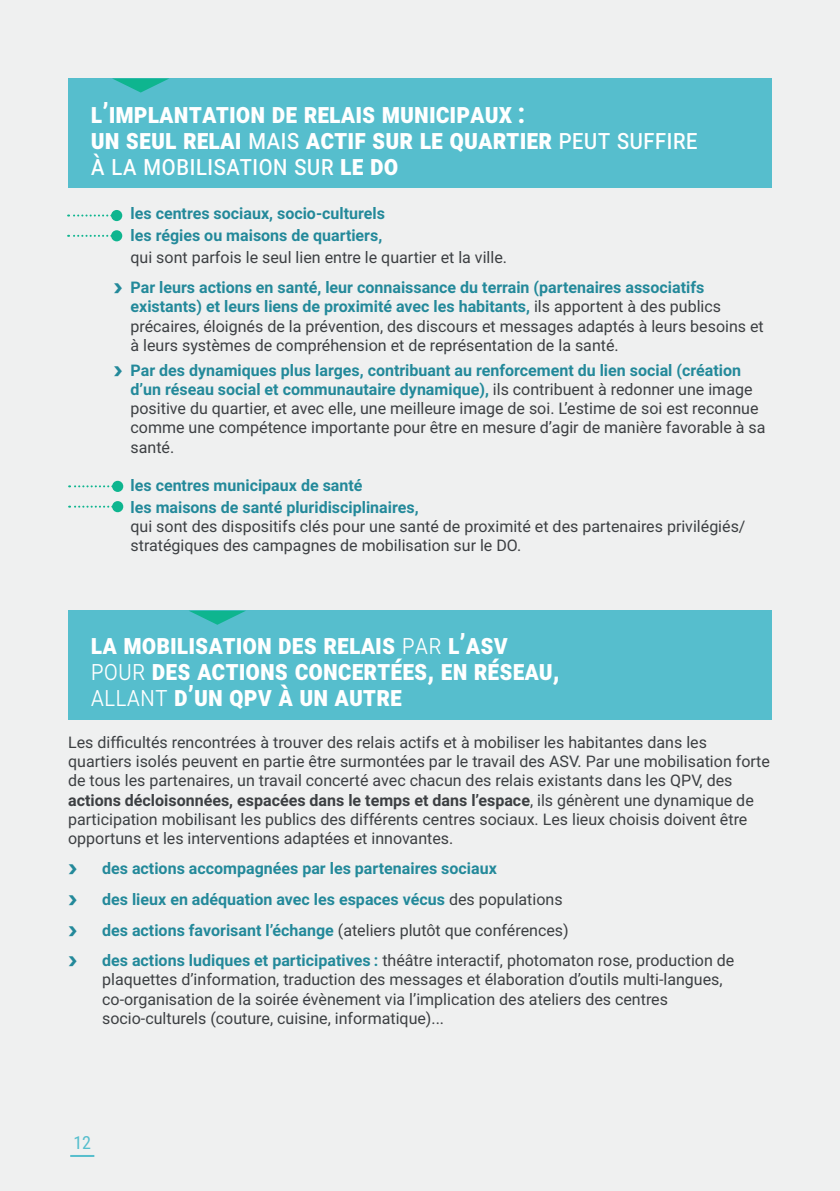
<style>
.page{position:relative;width:840px;height:1191px;background:#fff}
.page>*{position:absolute;margin:0;border:0;box-sizing:border-box;transform-origin:0 0}
.t1{font:700 28px/26px "Roboto Condensed";color:#fff}
.t2{font:18px "Roboto Condensed";color:#56becd}
.t3{font:16px/19.2px "Roboto";color:#3c3f42}
.t4{font:700 16px/30.6px "Roboto";color:#23899a}
.s1{font-weight:400}
.s2{font-weight:400;color:#3c3f42}
.s3{font-family:"Museo Sans 900";font-weight:400;font-size:24px}
.s4{font-weight:700;color:#23899a}
.s5{font-family:"Museo Sans 900";font-size:24px;color:#23899a}
.s6{font-weight:300}
.s7{font-weight:700}
</style>
<div class="page">
<div style="left:0;top:0;width:839px;height:1191px;background:#eff0f0"></div>
<hr style="left:70px;top:1155px;width:24px;height:2px;background:#56becd">
<div style="left:68px;top:78px;width:703px;height:110px;background:#56becd"></div>
<div style="left:68px;top:610px;width:703px;height:110px;background:#56becd"></div>
<svg style="left:112px;top:78px;width:57px;height:15px"></svg>
<svg style="left:189px;top:610px;width:57px;height:15px"></svg>
<div style="left:111px;top:210px;width:11px;height:11px;background:#0eb58f;border-radius:50%"></div>
<svg style="left:68px;top:214px;width:44px;height:2px"></svg>
<div style="left:112px;top:481px;width:11px;height:11px;background:#0eb58f;border-radius:50%"></div>
<svg style="left:69px;top:485px;width:44px;height:2px"></svg>
<div style="left:111px;top:230px;width:11px;height:11px;background:#0eb58f;border-radius:50%"></div>
<svg style="left:68px;top:235px;width:43px;height:2px"></svg>
<div style="left:112px;top:501px;width:11px;height:11px;background:#0eb58f;border-radius:50%"></div>
<svg style="left:69px;top:505px;width:44px;height:2px"></svg>
<h1 class="t1" style="left:91px;top:99px;width:608px">l’implantation de relais municipaux :<br>un seul relai <span class="s1">mais</span> actif sur le quartier <span class="s1">peut suffire à la mobilisation sur</span> le DO</h1>
<p class="t4" style="left:130px;top:202px;width:256px;line-height:21.6px">les centres sociaux, socio-culturels les régies ou maisons de quartiers,</p>
<p class="t4" style="left:113px;top:241px;width:592px;text-indent:17px"><span class="s2">qui sont parfois le seul lien entre le quartier et la ville.<br></span><span class="s3">›</span> Par leurs actions en santé, leur connaissance du terrain (partenaires associatifs</p>
<p class="t3" style="left:130px;top:296px;width:634px"><span class="s4">existants) et leurs liens de proximité avec les habitants,</span> ils apportent à des publics précaires, éloignés de la prévention, des discours et messages adaptés à leurs besoins et à leurs systèmes de compréhension et de représentation de la santé.</p>
<p class="t3" style="left:130px;top:360px;width:636px;text-indent:-17px"><span class="s5">›</span> <span class="s4">Par des dynamiques plus larges, contribuant au renforcement du lien social (création d’un réseau social et communautaire dynamique),</span> ils contribuent à redonner une image positive du quartier, et avec elle, une meilleure image de soi. L’estime de soi est reconnue comme une compétence importante pour être en mesure d’agir de manière favorable à sa santé.</p>
<p class="t4" style="left:130px;top:474px;width:289px;line-height:21.6px">les centres municipaux de santé<br>les maisons de santé pluridisciplinaires,</p>
<p class="t3" style="left:130px;top:516px;width:616px">qui sont des dispositifs clés pour une santé de proximité et des partenaires privilégiés/ stratégiques des campagnes de mobilisation sur le DO.</p>
<h1 class="t1" style="left:91px;top:630px;width:470px">La mobilisation des relais <span class="s6">par</span> l’ASV<br><span class="s6">pour</span> des actions concertées, en réseau, <span class="s6">allant</span> d’un QPV à un autre</h1>
<p class="t3" style="left:68px;top:732px;width:703px">Les difficultés rencontrées à trouver des relais actifs et à mobiliser les habitantes dans les quartiers isolés peuvent en partie être surmontées par le travail des ASV. Par une mobilisation forte de tous les partenaires, un travail concerté avec chacun des relais existants dans les QPV, des <span class="s7">actions décloisonnées, espacées dans le temps et dans l’espace</span>, ils génèrent une dynamique de participation mobilisant les publics des différents centres sociaux. Les lieux choisis doivent être opportuns et les interventions adaptées et innovantes.</p>
<p class="t4" style="left:68px;top:853px;width:667px"><span class="s3">›</span> des actions accompagnées par les partenaires sociaux<br><span class="s3">›</span> des lieux en adéquation avec les espaces vécus <span class="s2">des populations<br></span><span class="s3">›</span> des actions favorisant l’échange <span class="s2">(ateliers plutôt que conférences)<br></span><span class="s3">›</span> des actions ludiques et participatives : <span class="s2">théâtre interactif, photomaton rose, production de</span></p>
<p class="t3" style="left:102px;top:969px;width:621px">plaquettes d’information, traduction des messages et élaboration d’outils multi-langues, co-organisation de la soirée évènement via l’implication des ateliers des centres socio-culturels (couture, cuisine, informatique)...</p>
<p class="t2" style="left:73px;top:1130px;width:19px">12</p>
</div>
